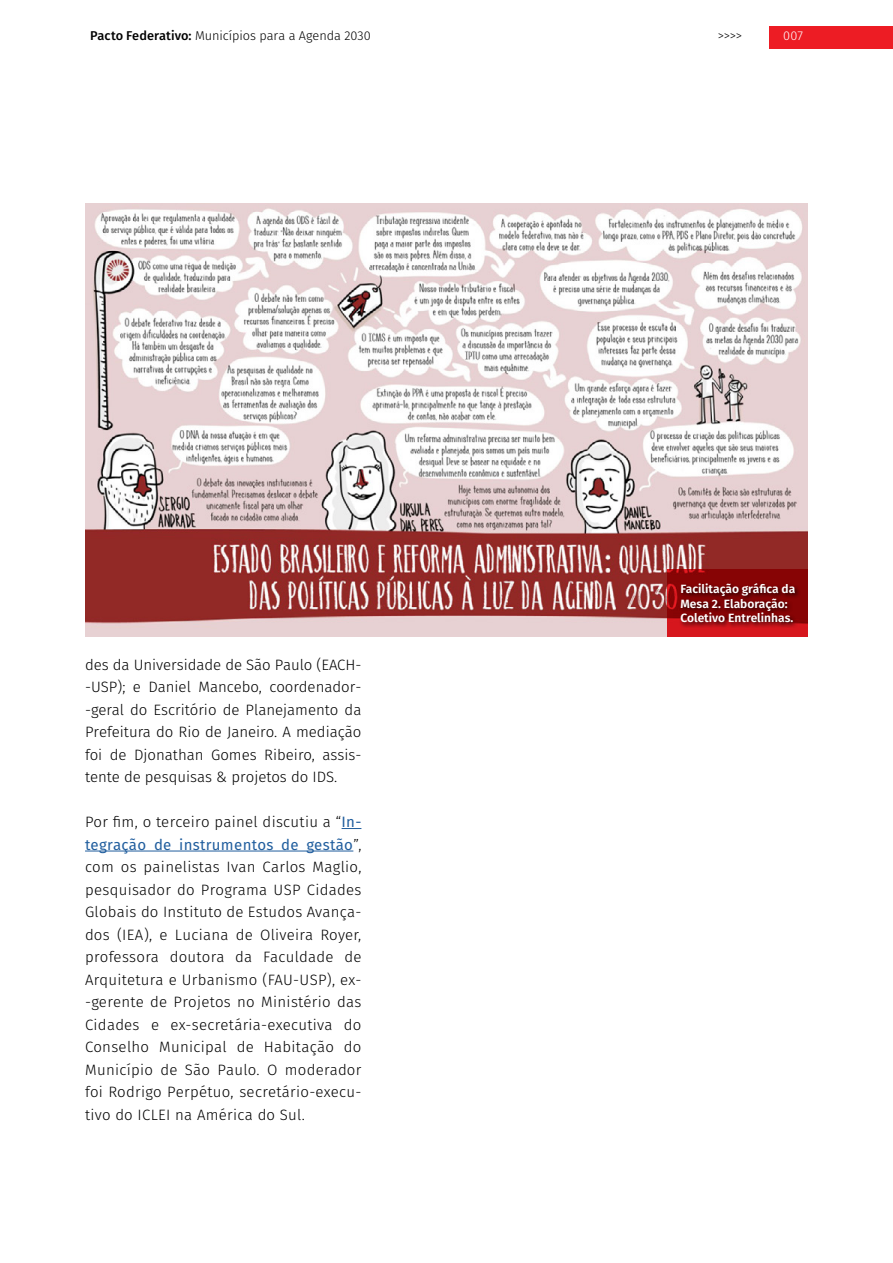
<style>
.page{position:relative;width:893px;height:1263px;background:#fff}
.page>*{position:absolute;margin:0;border:0;box-sizing:border-box;transform-origin:0 0}
.t1{font:300 15px/22.5px "Fira Sans";color:#000;text-align:justify}
.t2{font:300 12.75px "Fira Sans";color:#000}
.t3{font:300 12.75px "Fira Sans";color:#fff}
.t4{font:600 12px/14.4px "Fira Sans";color:#fff}
.s1{font-weight:500}
.s2{font-weight:400;color:#215e9e}
</style>
<div class="page">
<div style="left:769px;top:26px;width:124px;height:23px;background:#ed1c24"></div>
<svg style="left:342px;top:828px;width:19px;height:1px"></svg>
<hr style="left:85px;top:851px;width:268px;height:1px;background:#215e9e">
<img style="left:85px;top:203px;width:723px;height:434px">
<svg style="left:668px;top:570px;width:140px;height:67px;background:#a80b0f"></svg>
<div style="left:679px;top:581px;width:121px;height:47px;background:#000;opacity:.75"></div>
<p class="t2" style="left:90px;top:26px;width:282px"><span class="s1">Pacto Federativo:</span> Municípios para a Agenda 2030</p>
<p class="t2" style="left:718px;top:26px;width:26px">&gt;&gt;&gt;&gt;</p>
<p class="t3" style="left:783px;top:26px;width:21px">007</p>
<p class="t1" style="left:85px;top:653px;width:278px">des da Universidade de São Paulo (EACH--USP); e Daniel Mancebo, coordenador--geral do Escritório de Planejamento da Prefeitura do Rio de Janeiro. A mediação foi de Djonathan Gomes Ribeiro, assis&shy;tente de pesquisas &amp; projetos do IDS.</p>
<p class="t1" style="left:85px;top:810px;width:278px">Por fim, o terceiro painel discutiu a “<span class="s2">In&shy;tegração de instrumentos de gestão</span>”, com os painelistas Ivan Carlos Maglio, pesquisador do Programa USP Cidades Globais do Instituto de Estudos Avança&shy;dos (IEA), e Luciana de Oliveira Royer, professora doutora da Faculdade de Arquitetura e Urbanismo (FAU-USP), ex--gerente de Projetos no Ministério das Cidades e ex-secretária-executiva do Conselho Municipal de Habitação do Município de São Paulo. O moderador foi Rodrigo Perpétuo, secretário-execu&shy;tivo do ICLEI na América do Sul.</p>
<p class="t4" style="left:680px;top:582px;width:116px">Facilitação gráfica da<br>Mesa 2. Elaboração:<br>Coletivo Entrelinhas.</p>
</div>
